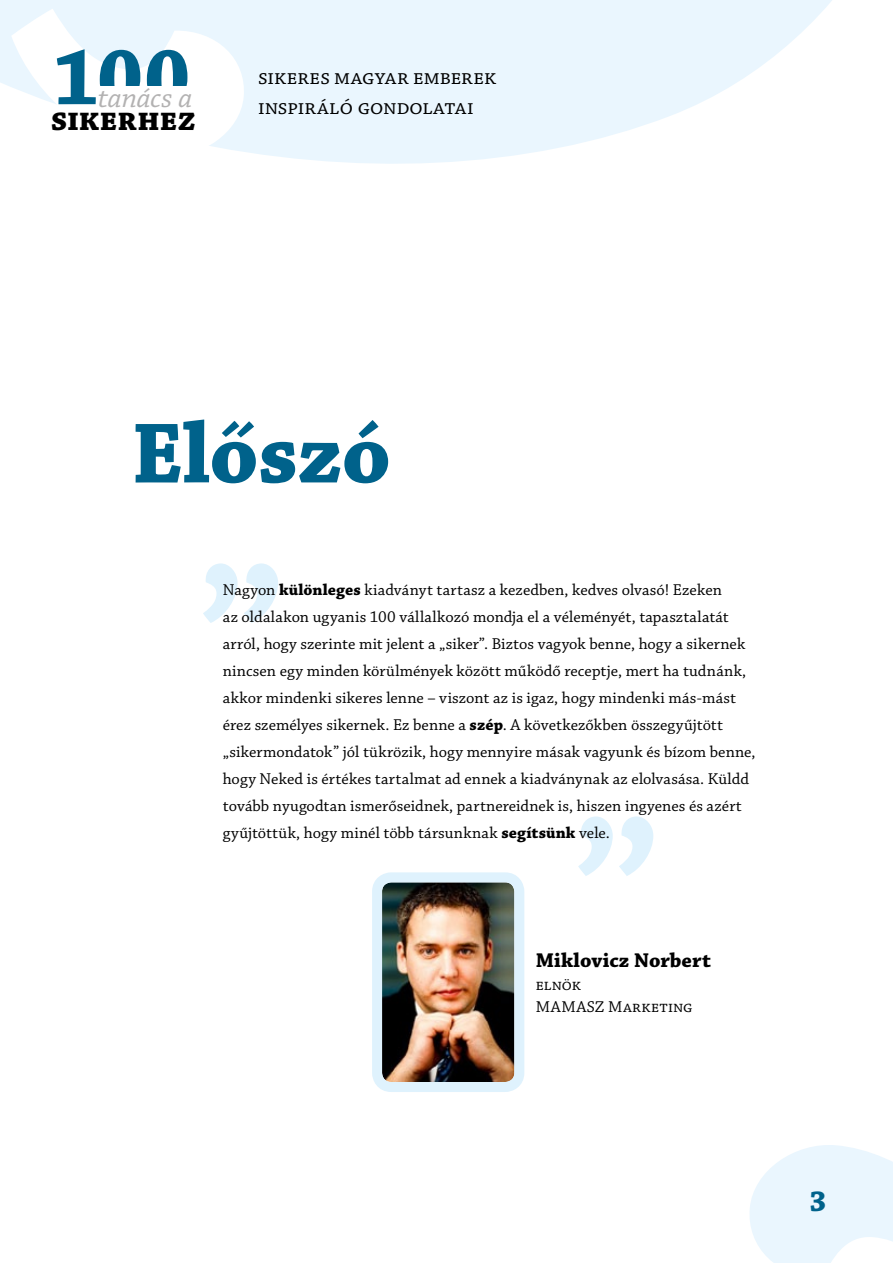
<style>
.page{position:relative;width:893px;height:1263px;background:#fff}
.page>*{position:absolute;margin:0;border:0;box-sizing:border-box;transform-origin:0 0}
.t1{font:700 90px "Chaparral Pro";color:#00628b}
.t2{font:700 83.25px "Chaparral Pro";color:#00628b}
.t3{font:700 33px "Chaparral Pro";letter-spacing:.005em;color:#000}
.t4{font:italic 30.15px "Chaparral Pro";letter-spacing:-.005em;color:#b3b2b2}
.t5{font:700 30px "Chaparral Pro";color:#00628b}
.t6{font:21.75px/30px "Chaparral Pro";letter-spacing:.005em;color:#000}
.t7{font:700 21px "Chaparral Pro";color:#000}
.t8{font:16.5px/27px "Chaparral Pro";letter-spacing:.005em;color:#000}
.s1{font-weight:700}
</style>
<div class="page">
<svg style="left:0;top:0;width:832px;height:164px;fill:#eaf6fe"></svg>
<svg style="left:750px;top:1145px;width:143px;height:118px"></svg>
<svg style="left:11px;top:9px;width:236px;height:151px"></svg>
<div style="left:98px;top:86px;width:102px;height:26px;background:#fff"></div>
<svg style="left:203px;top:563px;width:75px;height:60px"></svg>
<svg style="left:578px;top:816px;width:75px;height:60px"></svg>
<img style="left:383px;top:883px;width:130px;height:198px">
<div style="left:372px;top:872px;width:152px;height:220px;border:10px solid #dff2fd;border-radius:14px"></div>
<h2 class="t2" style="left:53px;top:29px;width:139px">100</h2>
<h3 class="t4" style="left:98px;top:81px;width:96px">tanács a</h3>
<h3 class="t3" style="left:51px;top:100px;width:147px">sikerhez</h3>
<h3 class="t6" style="left:258px;top:63px;width:240px">sikeres magyar emberek inspiráló gondolatai</h3>
<h1 class="t1" style="left:131px;top:401px;width:261px">Előszó</h1>
<p class="t8" style="left:223px;top:577px;width:534px">Nagyon <span class="s1">különleges</span> kiadványt tartasz a kezedben, kedves olvasó! Ezeken<br>az oldalakon ugyanis 100 vállalkozó mondja el a véleményét, tapasztalatát arról, hogy szerinte mit jelent a „siker”. Biztos vagyok benne, hogy a sikernek nincsen egy minden körülmények között működő receptje, mert ha tudnánk, akkor mindenki sikeres lenne – viszont az is igaz, hogy mindenki más-mást érez személyes sikernek. Ez benne a <span class="s1">szép</span>. A következőkben összegyűjtött „sikermondatok” jól tükrözik, hogy mennyire másak vagyunk és bízom benne, hogy Neked is értékes tartalmat ad ennek a kiadványnak az elolvasása. Küldd tovább nyugodtan ismerőseidnek, partnereidnek is, hiszen ingyenes és azért gyűjtöttük, hogy minél több társunknak <span class="s1">segítsünk</span> vele.</p>
<p class="t7" style="left:536px;top:948px;width:177px">Miklovicz Norbert</p>
<p class="t8" style="left:536px;top:974px;width:158px;line-height:22.5px">elnök<br>MAMASZ Marketing</p>
<h3 class="t5" style="left:809px;top:1184px;width:18px">3</h3>
</div>
